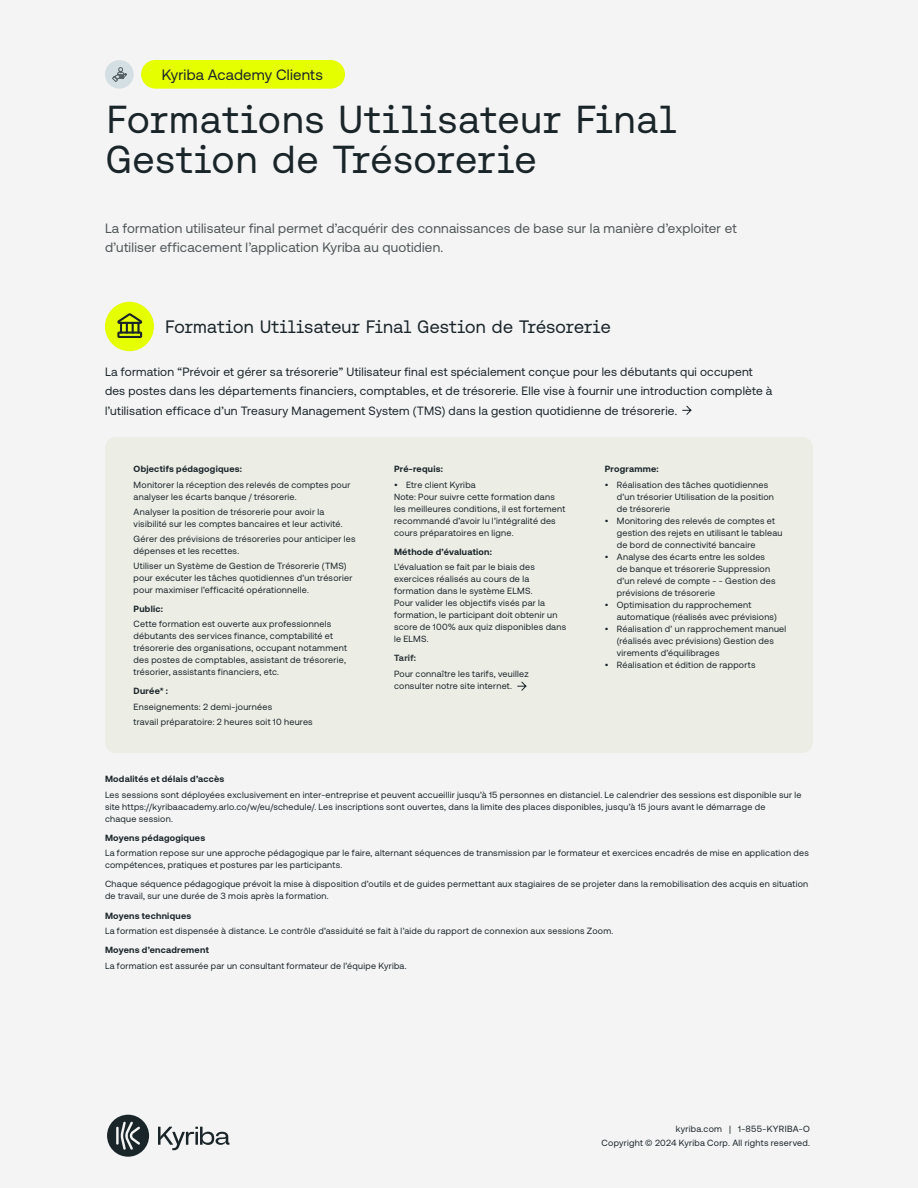
<style>
.page{position:relative;width:918px;height:1188px;background:#f4f4f4}
.page>*{position:absolute;margin:0;border:0;box-sizing:border-box;transform-origin:0 0}
.t1{font:39px/40.5px "Aeonik Fono";letter-spacing:-.005em;color:#1a252a}
.t2{font:18px "Aeonik Fono";letter-spacing:-.02em;color:#1a252a}
.t3{font:15px "Aeonik";letter-spacing:.01em;color:#1a252a}
.t4{font:13.5px/19.5px "Aeonik";letter-spacing:.015em;color:#4f5658}
.t5{font:12px/19.5px "Aeonik";letter-spacing:.02em;color:#1a252a}
.t6{font:9px/12px "Aeonik";letter-spacing:.03em;color:#1a252a}
.t7{font:700 9px "Aeonik";letter-spacing:.03em;color:#1a252a}
.t8{font:700 9px "Aeonik";letter-spacing:.025em;color:#30383b}
</style>
<div class="page">
<svg style="left:158px;top:1127px;width:71px;height:23px"></svg>
<svg style="left:107px;top:1115px;width:42px;height:42px"></svg>
<div style="left:105px;top:437px;width:708px;height:316px;background:#ecede5;border-radius:11px"></div>
<div style="left:105px;top:302px;width:49px;height:49px;background:#e6ff00;border-radius:50%"></div>
<svg style="left:117px;top:313px;width:25px;height:25px"></svg>
<svg style="left:682px;top:406px;width:9px;height:9px"></svg>
<svg style="left:517px;top:682px;width:9px;height:9px"></svg>
<div style="left:141px;top:60px;width:204px;height:29px;background:#e6ff00;border-radius:14px"></div>
<div style="left:105px;top:60px;width:29px;height:29px;background:#d4dfe4;border-radius:50%"></div>
<svg style="left:112px;top:67px;width:15px;height:15px"></svg>
<h3 class="t3" style="left:162px;top:66px;width:162px">Kyriba Academy Clients</h3>
<h1 class="t1" style="left:105px;top:99px;width:574px">Formations Utilisateur Final<br>Gestion de Trésorerie</h1>
<h3 class="t4" style="left:105px;top:218px;width:633px">La formation utilisateur final permet d’acquérir des connaissances de base sur la manière d’exploiter et d’utiliser efficacement l’application Kyriba au quotidien.</h3>
<h2 class="t2" style="left:165px;top:317px;width:447px">Formation Utilisateur Final Gestion de Trésorerie</h2>
<p class="t5" style="left:105px;top:362px;width:669px">La formation “Prévoir et gérer sa trésorerie” Utilisateur final est spécialement conçue pour les débutants qui occupent des postes dans les départements financiers, comptables, et de trésorerie. Elle vise à fournir une introduction complète à l’utilisation efficace d’un Treasury Management System (TMS) dans la gestion quotidienne de trésorerie.</p>
<p class="t7" style="left:134px;top:464px;width:110px">Objectifs pédagogiques:</p>
<p class="t6" style="left:134px;top:479px;width:218px">Monitorer la réception des relevés de comptes pour analyser les écarts banque / trésorerie.</p>
<p class="t6" style="left:134px;top:506px;width:211px">Analyser la position de trésorerie pour avoir la visibilité sur les comptes bancaires et leur activité.</p>
<p class="t6" style="left:134px;top:533px;width:223px">Gérer des prévisions de trésoreries pour anticiper les dépenses et les recettes.</p>
<p class="t6" style="left:134px;top:560px;width:220px">Utiliser un Système de Gestion de Trésorerie (TMS) pour exécuter les tâches quotidiennes d’un trésorier pour maximiser l’efficacité opérationnelle.</p>
<p class="t7" style="left:134px;top:603px;width:31px">Public:</p>
<p class="t6" style="left:134px;top:618px;width:215px">Cette formation est ouverte aux professionnels débutants des services finance, comptabilité et trésorerie des organisations, occupant notamment des postes de comptables, assistant de trésorerie, trésorier, assistants financiers, etc.</p>
<p class="t7" style="left:134px;top:686px;width:36px">Durée* :</p>
<p class="t6" style="left:134px;top:699px;width:181px;line-height:15px">Enseignements: 2 demi-journées<br>travail préparatoire: 2 heures soit 10 heures</p>
<p class="t7" style="left:394px;top:464px;width:51px">Pré-requis:</p>
<p class="t6" style="left:394px;top:479px;width:173px">• Etre client Kyriba<br>Note: Pour suivre cette formation dans les meilleures conditions, il est fortement recommandé d’avoir lu l’intégralité des cours préparatoires en ligne.</p>
<p class="t7" style="left:394px;top:546px;width:100px">Méthode d’évaluation:</p>
<p class="t6" style="left:394px;top:561px;width:174px">L’évaluation se fait par le biais des exercices réalisés au cours de la formation dans le système ELMS.<br>Pour valider les objectifs visés par la formation, le participant doit obtenir un score de 100% aux quiz disponibles dans le ELMS.</p>
<p class="t8" style="left:394px;top:653px;width:24px">Tarif:</p>
<p class="t6" style="left:394px;top:668px;width:136px">Pour connaître les tarifs, veuillez consulter notre site internet.</p>
<p class="t7" style="left:605px;top:464px;width:55px">Programme:</p>
<p class="t6" style="left:617px;top:479px;width:159px;text-indent:-12px">• Réalisation des tâches quotidiennes d’un trésorier Utilisation de la position de trésorerie</p>
<p class="t6" style="left:617px;top:515px;width:167px;text-indent:-12px">• Monitoring des relevés de comptes et gestion des rejets en utilisant le tableau de bord de connectivité bancaire</p>
<p class="t6" style="left:617px;top:551px;width:160px;text-indent:-12px">• Analyse des écarts entre les soldes de banque et trésorerie Suppression d’un relevé de compte - - Gestion des prévisions de trésorerie</p>
<p class="t6" style="left:617px;top:599px;width:161px;text-indent:-12px">• Optimisation du rapprochement automatique (réalisés avec prévisions)</p>
<p class="t6" style="left:617px;top:623px;width:171px;text-indent:-12px">• Réalisation d’ un rapprochement manuel (réalisés avec prévisions) Gestion des virements d’équilibrages</p>
<p class="t6" style="left:605px;top:659px;width:152px">• Réalisation et édition de rapports</p>
<p class="t7" style="left:105px;top:774px;width:121px">Modalités et délais d’accès</p>
<p class="t6" style="left:105px;top:789px;width:698px">Les sessions sont déployées exclusivement en inter-entreprise et peuvent accueillir jusqu’à 15 personnes en distanciel. Le calendrier des sessions est disponible sur le site https://kyribaacademy.arlo.co/w/eu/schedule/. Les inscriptions sont ouvertes, dans la limite des places disponibles, jusqu’à 15 jours avant le démarrage de<br>chaque session.</p>
<p class="t7" style="left:105px;top:832px;width:102px">Moyens pédagogiques</p>
<p class="t6" style="left:105px;top:847px;width:705px">La formation repose sur une approche pédagogique par le faire, alternant séquences de transmission par le formateur et exercices encadrés de mise en application des compétences, pratiques et postures par les participants.</p>
<p class="t6" style="left:105px;top:878px;width:705px">Chaque séquence pédagogique prévoit la mise à disposition d’outils et de guides permettant aux stagiaires de se projeter dans la remobilisation des acquis en situation de travail, sur une durée de 3 mois après la formation.</p>
<p class="t7" style="left:105px;top:910px;width:88px">Moyens techniques</p>
<p class="t6" style="left:105px;top:925px;width:510px">La formation est dispensée à distance. Le contrôle d’assiduité se fait à l’aide du rapport de connexion aux sessions Zoom.</p>
<p class="t7" style="left:105px;top:945px;width:105px">Moyens d’encadrement</p>
<p class="t6" style="left:105px;top:960px;width:303px">La formation est assurée par un consultant formateur de l’équipe Kyriba.</p>
<p class="t6" style="left:602px;top:1122px;width:210px;line-height:13.8px;text-align:right">kyriba.com | 1-855-KYRIBA-O<br>Copyright © 2024 Kyriba Corp. All rights reserved.</p>
</div>
